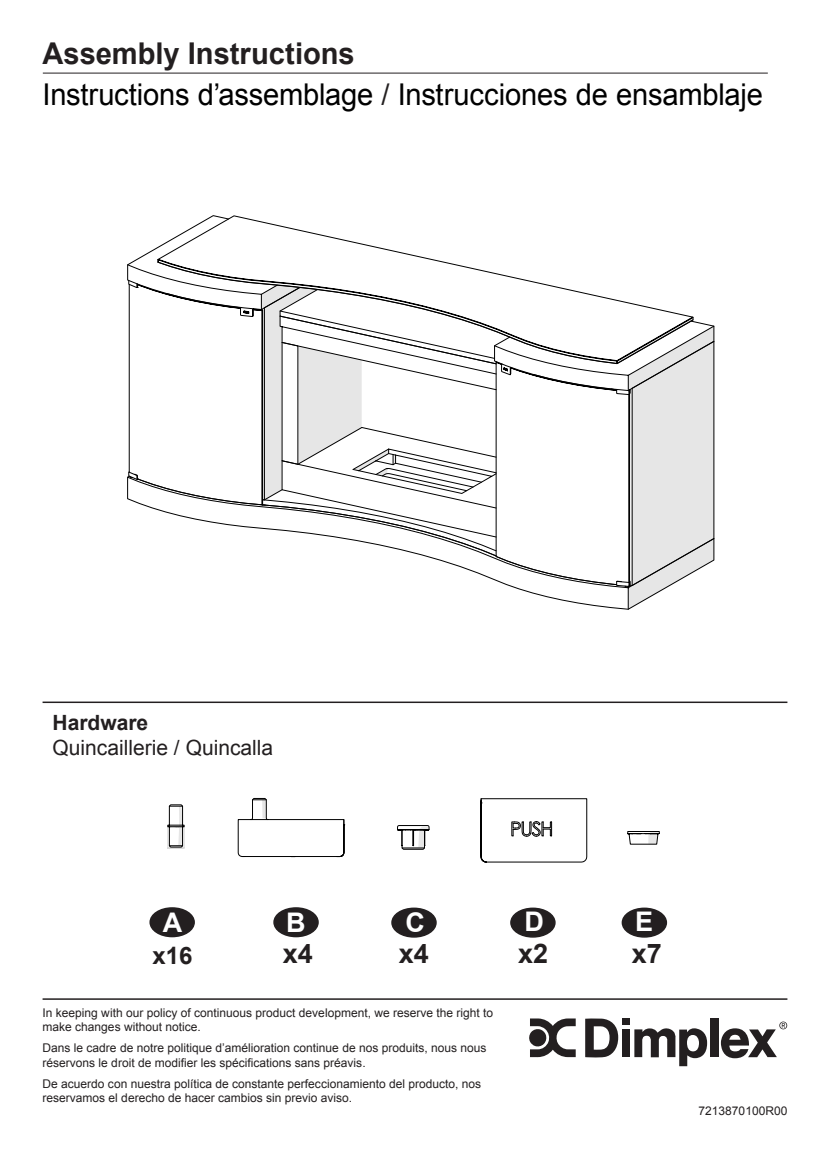
<style>
.page{position:relative;width:830px;height:1149px;background:#fff}
.page>*{position:absolute;margin:0;border:0;box-sizing:border-box;transform-origin:0 0}
.t1{font:30px "Arial";letter-spacing:-.01em;color:#000}
.t2{font:700 30px "Arial";color:#231f20}
.t3{font:700 27px "Arial";color:#231f20}
.t4{font:700 27px "Arial";color:#fff}
.t5{font:700 24px "Arial";color:#231f20}
.t6{font:21px "Arial";color:#231f20}
.t7{font:700 21px "Arial";color:#231f20}
.t8{font:12px/14.4px "Arial";color:#231f20}
.s1{color:#231f20}
</style>
<div class="page">
<hr style="left:43px;top:997px;width:744px;height:2px;background:#231f20">
<hr style="left:43px;top:73px;width:724px;height:1px;background:#231f20">
<svg style="left:585px;top:1018px;width:33px;height:39px"></svg>
<div style="left:621px;top:1018px;width:8px;height:6px;background:#231f20"></div>
<div style="left:621px;top:1029px;width:8px;height:27px;background:#231f20"></div>
<svg style="left:634px;top:1028px;width:72px;height:37px"></svg>
<div style="left:709px;top:1018px;width:9px;height:38px;background:#231f20"></div>
<svg style="left:529px;top:1018px;width:46px;height:38px"></svg>
<svg style="left:720px;top:1021px;width:66px;height:36px"></svg>
<hr style="left:43px;top:701px;width:744px;height:1px;background:#231f20">
<div style="left:150px;top:907px;width:44px;height:29px;background:#231f20;border-radius:50%"></div>
<div style="left:149px;top:906px;width:46px;height:31px;border:2px solid #231f20;border-radius:50%"></div>
<div style="left:274px;top:907px;width:44px;height:29px;background:#231f20;border-radius:50%"></div>
<div style="left:273px;top:906px;width:45px;height:31px;border:2px solid #231f20;border-radius:50%"></div>
<div style="left:392px;top:908px;width:44px;height:28px;background:#231f20;border-radius:50%"></div>
<div style="left:391px;top:907px;width:45px;height:30px;border:2px solid #231f20;border-radius:50%"></div>
<div style="left:510px;top:908px;width:44px;height:28px;background:#231f20;border-radius:50%"></div>
<div style="left:510px;top:907px;width:45px;height:30px;border:2px solid #231f20;border-radius:50%"></div>
<div style="left:622px;top:908px;width:44px;height:28px;background:#231f20;border-radius:50%"></div>
<div style="left:621px;top:907px;width:45px;height:30px;border:2px solid #231f20;border-radius:50%"></div>
<svg style="left:167px;top:798px;width:492px;height:64px"></svg>
<svg style="left:515px;top:588px;width:151px;height:21px"></svg>
<svg style="left:127px;top:215px;width:587px;height:373px"></svg>
<p class="t2" style="left:43px;top:34px;width:313px">Assembly Instructions</p>
<p class="t1" style="left:43px;top:74px;width:721px">Instructions d’assemblage <span class="s1">/</span> Instrucciones de ensamblaje</p>
<p class="t7" style="left:52px;top:708px;width:97px">Hardware</p>
<p class="t6" style="left:52px;top:734px;width:222px">Quincaillerie / Quincalla</p>
<p class="t4" style="left:163px;top:904px;width:21px">A</p>
<p class="t4" style="left:286px;top:904px;width:21px">B</p>
<p class="t4" style="left:405px;top:904px;width:21px">C</p>
<p class="t4" style="left:524px;top:903px;width:21px">D</p>
<p class="t4" style="left:634px;top:903px;width:20px">E</p>
<p class="t5" style="left:152px;top:938px;width:42px">x16</p>
<p class="t3" style="left:283px;top:935px;width:32px">x4</p>
<p class="t3" style="left:398px;top:935px;width:32px">x4</p>
<p class="t3" style="left:518px;top:935px;width:32px">x2</p>
<p class="t3" style="left:631px;top:935px;width:32px">x7</p>
<p class="t8" style="left:43px;top:1005px;width:452px">In keeping with our policy of continuous product development, we reserve the right to make changes without notice.</p>
<p class="t8" style="left:43px;top:1040px;width:445px">Dans le cadre de notre politique d’amélioration continue de nos produits, nous nous réservons le droit de modifier les spécifications sans préavis.</p>
<p class="t8" style="left:43px;top:1076px;width:440px">De acuerdo con nuestra política de constante perfeccionamiento del producto, nos reservamos el derecho de hacer cambios sin previo aviso.</p>
<p class="t8" style="left:698px;top:1103px;width:90px">7213870100R00</p>
</div>
